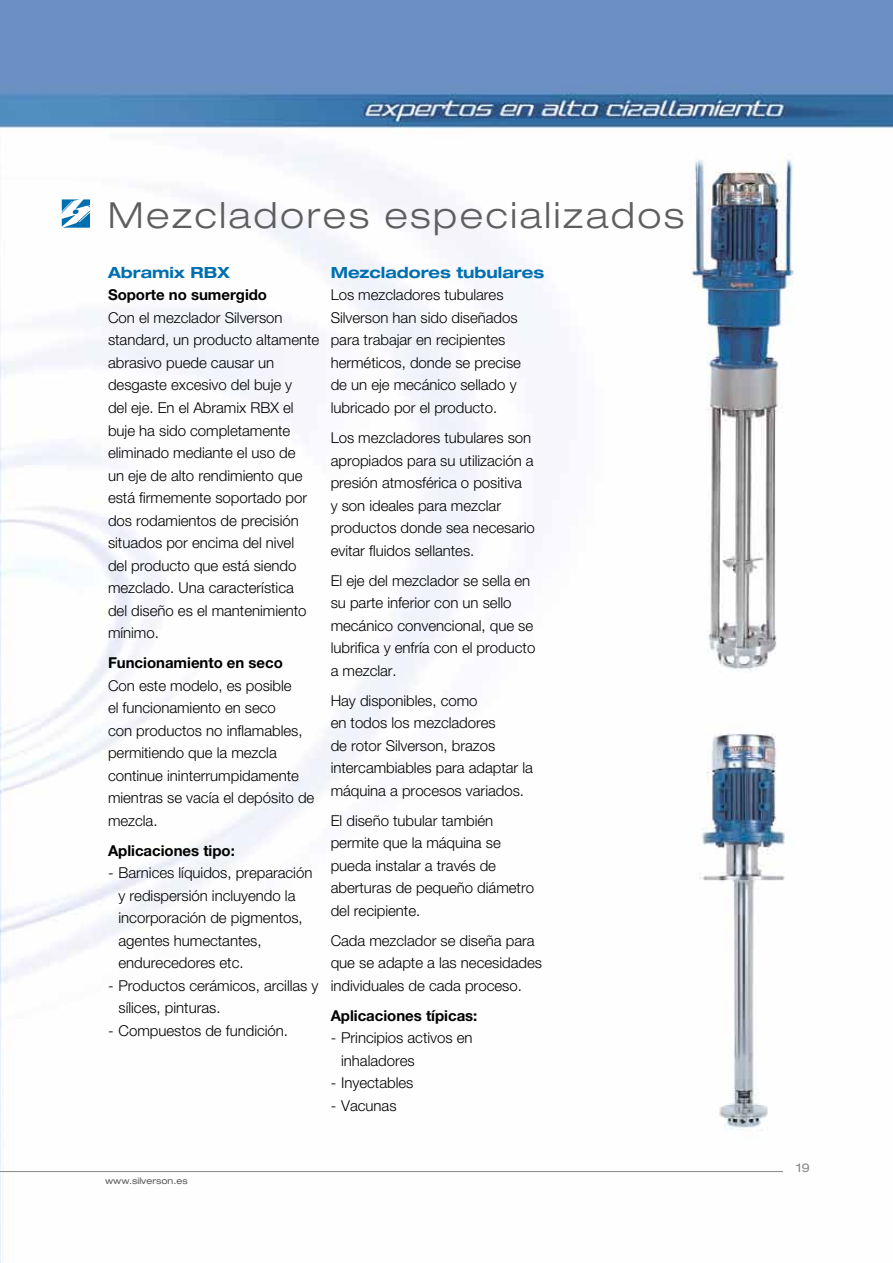
<style>
.page{position:relative;width:893px;height:1263px;background:#fff}
.page>*{position:absolute;margin:0;border:0;box-sizing:border-box;transform-origin:0 0}
.t1{font:300 expanded 36px "Helvetica Neue LT";letter-spacing:.075em;color:#5e5e5f}
.t2{font:700 expanded 15.3px "Helvetica Neue LT";color:#006faf}
.t3{font:300 15px/22.5px "Helvetica Neue LT";color:#000}
.t4{font:700 15px "Helvetica Neue LT";color:#000}
.t5{font:expanded 12px "Helvetica Neue LT";color:#868787}
.t6{font:expanded 9px "Helvetica Neue LT";color:#5e5e5f}
.s1{font-weight:700}
</style>
<div class="page">
<img style="left:0;top:0;width:893px;height:1263px">
<svg style="left:62px;top:199px;width:28px;height:29px"></svg>
<hr style="left:0;top:1171px;width:783px;height:1px;background:#868787">
<p class="t1" style="left:108px;top:193px;width:578px">Mezcladores especializados</p>
<p class="t2" style="left:108px;top:263px;width:123px">Abramix RBX</p>
<p class="t3" style="left:108px;top:284px;width:213px"><span class="s1">Soporte no sumergido<br></span>Con el mezclador Silverson standard, un producto altamente abrasivo puede causar un desgaste excesivo del buje y<br>del eje. En el Abramix RBX el buje ha sido completamente eliminado mediante el uso de<br>un eje de alto rendimiento que está firmemente soportado por dos rodamientos de precisión situados por encima del nivel<br>del producto que está siendo mezclado. Una característica<br>del diseño es el mantenimiento mínimo.</p>
<p class="t3" style="left:108px;top:651px;width:208px"><span class="s1">Funcionamiento en seco<br></span>Con este modelo, es posible<br>el funcionamiento en seco<br>con productos no inflamables, permitiendo que la mezcla continue ininterrumpidamente mientras se vacía el depósito de mezcla.</p>
<p class="t4" style="left:108px;top:841px;width:128px">Aplicaciones tipo:</p>
<p class="t3" style="left:118px;top:861px;width:195px;text-indent:-10px">- Barnices líquidos, preparación y redispersión incluyendo la incorporación de pigmentos, agentes humectantes, endurecedores etc.</p>
<p class="t3" style="left:118px;top:974px;width:201px;text-indent:-10px">- Productos cerámicos, arcillas y sílices, pinturas.</p>
<p class="t3" style="left:108px;top:1019px;width:182px">- Compuestos de fundición.</p>
<p class="t2" style="left:331px;top:263px;width:215px">Mezcladores tubulares</p>
<p class="t3" style="left:331px;top:284px;width:192px">Los mezcladores tubulares<br>Silverson han sido diseñados para trabajar en recipientes herméticos, donde se precise de un eje mecánico sellado y lubricado por el producto.</p>
<p class="t3" style="left:331px;top:426px;width:206px">Los mezcladores tubulares son apropiados para su utilización a presión atmosférica o positiva<br>y son ideales para mezclar productos donde sea necesario evitar fluidos sellantes.</p>
<p class="t3" style="left:331px;top:569px;width:206px">El eje del mezclador se sella en su parte inferior con un sello mecánico convencional, que se lubrifica y enfría con el producto a mezclar.</p>
<p class="t3" style="left:331px;top:689px;width:204px">Hay disponibles, como<br>en todos los mezcladores<br>de rotor Silverson, brazos intercambiables para adaptar la máquina a procesos variados.</p>
<p class="t3" style="left:331px;top:809px;width:205px">El diseño tubular también permite que la máquina se pueda instalar a través de aberturas de pequeño diámetro del recipiente.</p>
<p class="t3" style="left:331px;top:929px;width:213px">Cada mezclador se diseña para que se adapte a las necesidades individuales de cada proceso.</p>
<p class="t4" style="left:331px;top:1006px;width:148px">Aplicaciones típicas:</p>
<p class="t3" style="left:341px;top:1026px;width:133px;text-indent:-10px">- Principios activos en inhaladores</p>
<p class="t3" style="left:331px;top:1071px;width:84px">- Inyectables</p>
<p class="t3" style="left:331px;top:1094px;width:67px">- Vacunas</p>
<p class="t6" style="left:105px;top:1175px;width:84px">www.silverson.es</p>
<p class="t5" style="left:796px;top:1160px;width:15px">19</p>
</div>
